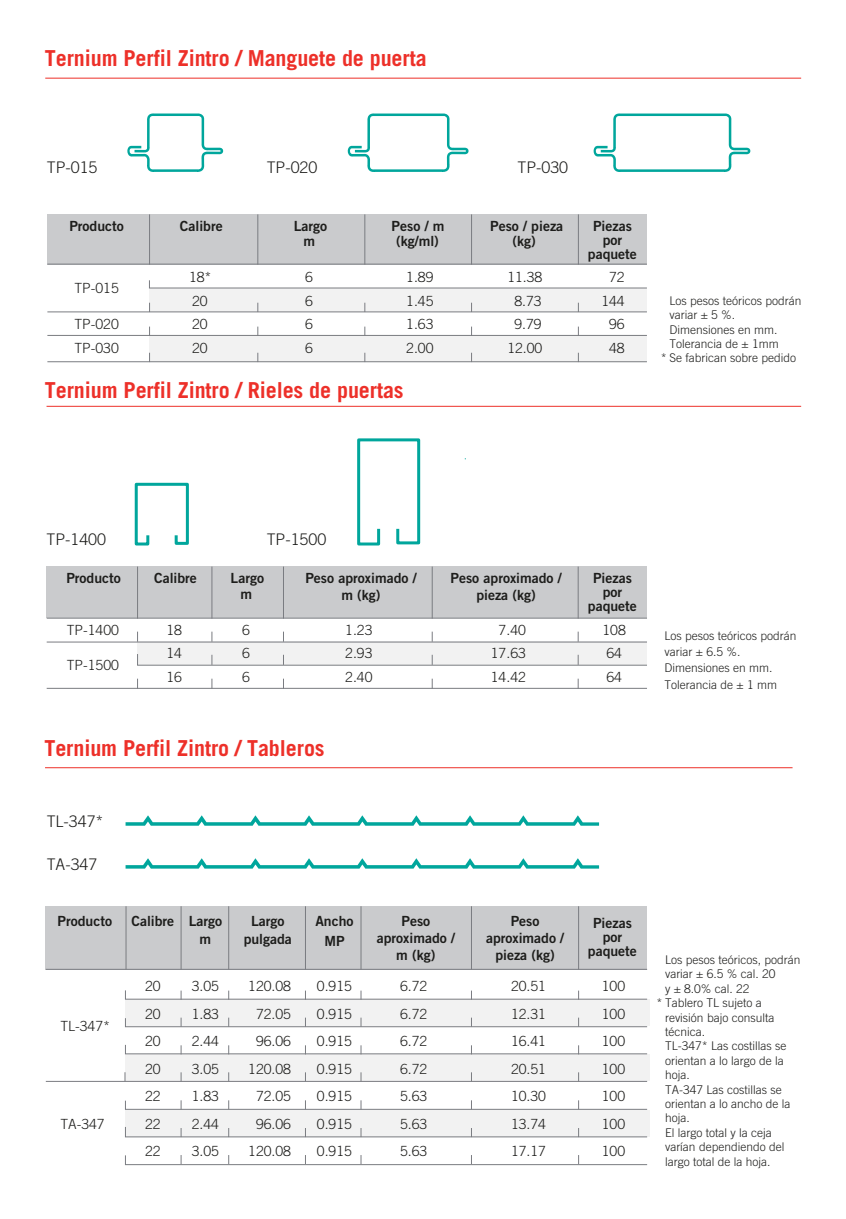
<style>
.page{position:relative;width:846px;height:1219px;background:#fff}
.page>*{position:absolute;margin:0;border:0;box-sizing:border-box;transform-origin:0 0}
.t1{font:700 22px "Trade Gothic";letter-spacing:-.005em;color:#ed3029}
.t2{font:300 16px "Trade Gothic";color:#1d1d1b}
.t3{font:300 14px/27.6px "Trade Gothic";color:#1d1d1b;text-align:justify}
.t4{font:14px/16.8px "Trade Gothic Bold Two";color:#1d1d1b;text-align:center}
.t5{font:300 12px/16.2px "Trade Gothic";color:#1d1d1b}
</style>
<div class="page">
<div style="left:125px;top:999px;width:525px;height:27px;background:#f2f2f2"></div>
<div style="left:137px;top:642px;width:510px;height:23px;background:#f2f2f2"></div>
<div style="left:149px;top:288px;width:498px;height:24px;background:#f2f2f2"></div>
<div style="left:149px;top:335px;width:498px;height:26px;background:#f2f2f2"></div>
<div style="left:125px;top:1054px;width:525px;height:27px;background:#f2f2f2"></div>
<div style="left:125px;top:1110px;width:525px;height:27px;background:#f2f2f2"></div>
<hr style="left:45px;top:78px;width:756px;height:1px;background:#ed3029">
<hr style="left:47px;top:406px;width:754px;height:1px;background:#ed3029">
<div style="left:47px;top:214px;width:600px;height:50px;background:#cacbcd"></div>
<hr style="left:149px;top:214px;width:1px;height:51px;background:#7a7c81">
<hr style="left:257px;top:214px;width:1px;height:51px;background:#7a7c81">
<hr style="left:364px;top:214px;width:1px;height:51px;background:#7a7c81">
<hr style="left:471px;top:214px;width:1px;height:51px;background:#7a7c81">
<hr style="left:578px;top:214px;width:1px;height:51px;background:#7a7c81">
<hr style="left:47px;top:264px;width:600px;height:1px;background:#7a7c81">
<hr style="left:47px;top:311px;width:600px;height:1px;background:#7a7c81">
<hr style="left:47px;top:335px;width:600px;height:1px;background:#7a7c81">
<hr style="left:47px;top:361px;width:600px;height:1px;background:#7a7c81">
<svg style="left:149px;top:280px;width:498px;height:9px"></svg>
<svg style="left:134px;top:482px;width:55px;height:64px"></svg>
<svg style="left:357px;top:438px;width:64px;height:108px"></svg>
<svg style="left:127px;top:113px;width:96px;height:59px"></svg>
<svg style="left:347px;top:114px;width:121px;height:58px"></svg>
<svg style="left:593px;top:114px;width:157px;height:58px"></svg>
<div style="left:47px;top:567px;width:600px;height:51px;background:#cacbcd"></div>
<hr style="left:211px;top:567px;width:1px;height:52px;background:#7a7c81">
<hr style="left:137px;top:567px;width:1px;height:52px;background:#7a7c81">
<hr style="left:283px;top:567px;width:1px;height:52px;background:#7a7c81">
<hr style="left:432px;top:567px;width:1px;height:52px;background:#7a7c81">
<hr style="left:578px;top:567px;width:1px;height:52px;background:#7a7c81">
<hr style="left:47px;top:618px;width:600px;height:1px;background:#7a7c81">
<hr style="left:47px;top:641px;width:600px;height:1px;background:#7a7c81">
<hr style="left:47px;top:688px;width:600px;height:1px;background:#7a7c81">
<svg style="left:137px;top:654px;width:510px;height:12px"></svg>
<hr style="left:45px;top:767px;width:747px;height:1px;background:#ed3029">
<div style="left:46px;top:906px;width:601px;height:64px;background:#cacbcd"></div>
<hr style="left:126px;top:906px;width:1px;height:63px;background:#7a7c81">
<hr style="left:46px;top:969px;width:601px;height:1px;background:#7a7c81">
<hr style="left:46px;top:1081px;width:601px;height:1px;background:#7a7c81">
<svg style="left:126px;top:815px;width:473px;height:11px"></svg>
<svg style="left:126px;top:858px;width:473px;height:11px"></svg>
<hr style="left:181px;top:906px;width:1px;height:63px;background:#7a7c81">
<hr style="left:228px;top:906px;width:1px;height:63px;background:#7a7c81">
<hr style="left:305px;top:906px;width:1px;height:63px;background:#7a7c81">
<hr style="left:360px;top:906px;width:1px;height:63px;background:#7a7c81">
<hr style="left:471px;top:906px;width:1px;height:63px;background:#7a7c81">
<hr style="left:578px;top:906px;width:1px;height:63px;background:#7a7c81">
<svg style="left:125px;top:990px;width:523px;height:10px"></svg>
<svg style="left:125px;top:1017px;width:523px;height:11px"></svg>
<svg style="left:125px;top:1044px;width:523px;height:11px"></svg>
<svg style="left:125px;top:1100px;width:523px;height:10px"></svg>
<svg style="left:125px;top:1127px;width:522px;height:11px"></svg>
<svg style="left:125px;top:1155px;width:523px;height:11px"></svg>
<h1 class="t1" style="left:45px;top:45px;width:383px">Ternium Perfil Zintro / Manguete de puerta</h1>
<h2 class="t2" style="left:47px;top:157px;width:52px">TP-015</h2>
<p class="t4" style="left:69px;top:217px;width:56px">Producto</p>
<p class="t3" style="left:74px;top:274px;width:46px">TP-015</p>
<p class="t3" style="left:74px;top:312px;width:46px;line-height:24px">TP-020<br>TP-030</p>
<p class="t4" style="left:180px;top:217px;width:44px">Calibre</p>
<p class="t3" style="left:189px;top:265px;width:24px;line-height:23.6px;text-align:left">18*<br>20<br>20<br>20</p>
<h2 class="t2" style="left:267px;top:157px;width:52px">TP-020</h2>
<h2 class="t2" style="left:517px;top:157px;width:52px">TP-030</h2>
<p class="t4" style="left:294px;top:217px;width:35px">Largo</p>
<p class="t4" style="left:392px;top:217px;width:54px">Peso / m</p>
<p class="t4" style="left:490px;top:217px;width:75px">Peso / pieza</p>
<p class="t4" style="left:303px;top:233px;width:13px">m</p>
<p class="t4" style="left:396px;top:233px;width:44px">(kg/ml)</p>
<p class="t4" style="left:512px;top:233px;width:25px">(kg)</p>
<p class="t3" style="left:305px;top:265px;width:9px;line-height:23.6px">6<br>6<br>6<br>6</p>
<p class="t3" style="left:406px;top:265px;width:29px;line-height:23.6px">1.89<br>1.45<br>1.63<br>2.00</p>
<p class="t3" style="left:507px;top:265px;width:37px;line-height:23.6px;text-align:center">11.38<br>8.73<br>9.79<br>12.00</p>
<h1 class="t1" style="left:45px;top:376px;width:360px">Ternium Perfil Zintro / Rieles de puertas</h1>
<p class="t4" style="left:588px;top:219px;width:51px;line-height:14px">Piezas por paquete</p>
<p class="t3" style="left:601px;top:265px;width:25px;line-height:23.6px;text-align:center">72<br>144<br>96<br>48</p>
<p class="t5" style="left:669px;top:292px;width:133px">Los pesos teóricos podrán</p>
<p class="t5" style="left:669px;top:307px;width:67px">variar ± 5 %.</p>
<p class="t5" style="left:669px;top:321px;width:109px">Dimensiones en mm.</p>
<p class="t5" style="left:669px;top:335px;width:111px">Tolerancia de ± 1mm</p>
<p class="t5" style="left:661px;top:350px;width:137px">* Se fabrican sobre pedido</p>
<h2 class="t2" style="left:46px;top:530px;width:61px">TP-1400</h2>
<h2 class="t2" style="left:267px;top:530px;width:61px">TP-1500</h2>
<p class="t4" style="left:66px;top:570px;width:56px">Producto</p>
<p class="t3" style="left:67px;top:616px;width:54px">TP-1400</p>
<p class="t3" style="left:67px;top:651px;width:54px">TP-1500</p>
<p class="t4" style="left:154px;top:570px;width:44px">Calibre</p>
<p class="t3" style="left:166px;top:618px;width:17px;line-height:22.8px">18<br>14</p>
<p class="t3" style="left:166px;top:663px;width:17px">16</p>
<p class="t4" style="left:231px;top:570px;width:35px;line-height:16px">Largo m</p>
<p class="t3" style="left:242px;top:618px;width:9px;line-height:22.8px">6<br>6</p>
<p class="t3" style="left:242px;top:663px;width:9px">6</p>
<p class="t4" style="left:305px;top:570px;width:113px">Peso aproximado / m (kg)</p>
<p class="t3" style="left:345px;top:618px;width:29px;line-height:22.8px">1.23<br>2.93</p>
<p class="t3" style="left:345px;top:663px;width:29px">2.40</p>
<p class="t4" style="left:450px;top:570px;width:113px">Peso aproximado / pieza (kg)</p>
<p class="t3" style="left:491px;top:618px;width:37px;line-height:22.8px;text-align:center">7.40<br>17.63</p>
<p class="t3" style="left:491px;top:663px;width:37px">14.42</p>
<p class="t4" style="left:588px;top:571px;width:51px;line-height:14px">Piezas por paquete</p>
<p class="t3" style="left:602px;top:618px;width:25px;line-height:22.8px">108<br>64</p>
<p class="t3" style="left:606px;top:663px;width:17px">64</p>
<p class="t5" style="left:664px;top:628px;width:133px">Los pesos teóricos podrán variar ± 6.5 %.<br>Dimensiones en mm.<br>Tolerancia de ± 1 mm</p>
<h1 class="t1" style="left:44px;top:734px;width:282px">Ternium Perfil Zintro / Tableros</h1>
<h2 class="t2" style="left:47px;top:812px;width:58px">TL-347*</h2>
<h2 class="t2" style="left:47px;top:855px;width:52px">TA-347</h2>
<p class="t4" style="left:58px;top:912px;width:56px">Producto</p>
<p class="t4" style="left:200px;top:911px;width:24px;line-height:18.4px;text-align:left;text-indent:-68px">Calibre Largo m</p>
<p class="t4" style="left:244px;top:911px;width:50px;line-height:18.4px">Largo pulgada</p>
<p class="t4" style="left:315px;top:910px;width:40px;line-height:20.6px">Ancho<br>MP</p>
<p class="t4" style="left:377px;top:912px;width:80px">Peso aproximado / m (kg)</p>
<p class="t4" style="left:486px;top:912px;width:80px">Peso aproximado / pieza (kg)</p>
<p class="t4" style="left:588px;top:915px;width:51px;line-height:14px">Piezas por paquete</p>
<p class="t3" style="left:60px;top:1012px;width:51px">TL-347*</p>
<p class="t3" style="left:60px;top:1110px;width:46px">TA-347</p>
<p class="t3" style="left:145px;top:972px;width:17px">20<br>20<br>20<br>20<br>22<br>22<br>22</p>
<p class="t3" style="left:192px;top:972px;width:29px">3.05<br>1.83<br>2.44<br>3.05<br>1.83<br>2.44<br>3.05</p>
<p class="t3" style="left:317px;top:972px;width:37px">0.915<br>0.915<br>0.915<br>0.915<br>0.915<br>0.915<br>0.915</p>
<p class="t3" style="left:248px;top:972px;width:44px;text-align:center">120.08<br>72.05<br>96.06<br>120.08<br>72.05<br>96.06<br>120.08</p>
<p class="t3" style="left:400px;top:972px;width:29px">6.72<br>6.72<br>6.72<br>6.72<br>5.63<br>5.63<br>5.63</p>
<p class="t3" style="left:511px;top:972px;width:37px">20.51<br>12.31<br>16.41<br>20.51<br>10.30<br>13.74<br>17.17</p>
<p class="t3" style="left:602px;top:972px;width:25px">100<br>100<br>100<br>100<br>100<br>100<br>100</p>
<p class="t5" style="left:665px;top:951px;width:137px">Los pesos teóricos, podrán</p>
<p class="t5" style="left:665px;top:966px;width:112px">variar ± 6.5 % cal. 20</p>
<p class="t5" style="left:665px;top:980px;width:86px">y ± 8.0% cal. 22</p>
<p class="t5" style="left:656px;top:995px;width:107px">* Tablero TL sujeto a</p>
<p class="t5" style="left:665px;top:1009px;width:111px">revisión bajo consulta</p>
<p class="t5" style="left:665px;top:1023px;width:42px">técnica.</p>
<p class="t5" style="left:665px;top:1038px;width:123px">TL-347* Las costillas se</p>
<p class="t5" style="left:665px;top:1052px;width:120px">orientan a lo largo de la</p>
<p class="t5" style="left:665px;top:1067px;width:26px">hoja.</p>
<p class="t5" style="left:665px;top:1081px;width:118px">TA-347 Las costillas se</p>
<p class="t5" style="left:665px;top:1095px;width:127px">orientan a lo ancho de la</p>
<p class="t5" style="left:665px;top:1110px;width:26px">hoja.</p>
<p class="t5" style="left:665px;top:1124px;width:108px">El largo total y la ceja</p>
<p class="t5" style="left:665px;top:1139px;width:121px">varían dependiendo del</p>
<p class="t5" style="left:665px;top:1153px;width:107px">largo total de la hoja.</p>
</div>
